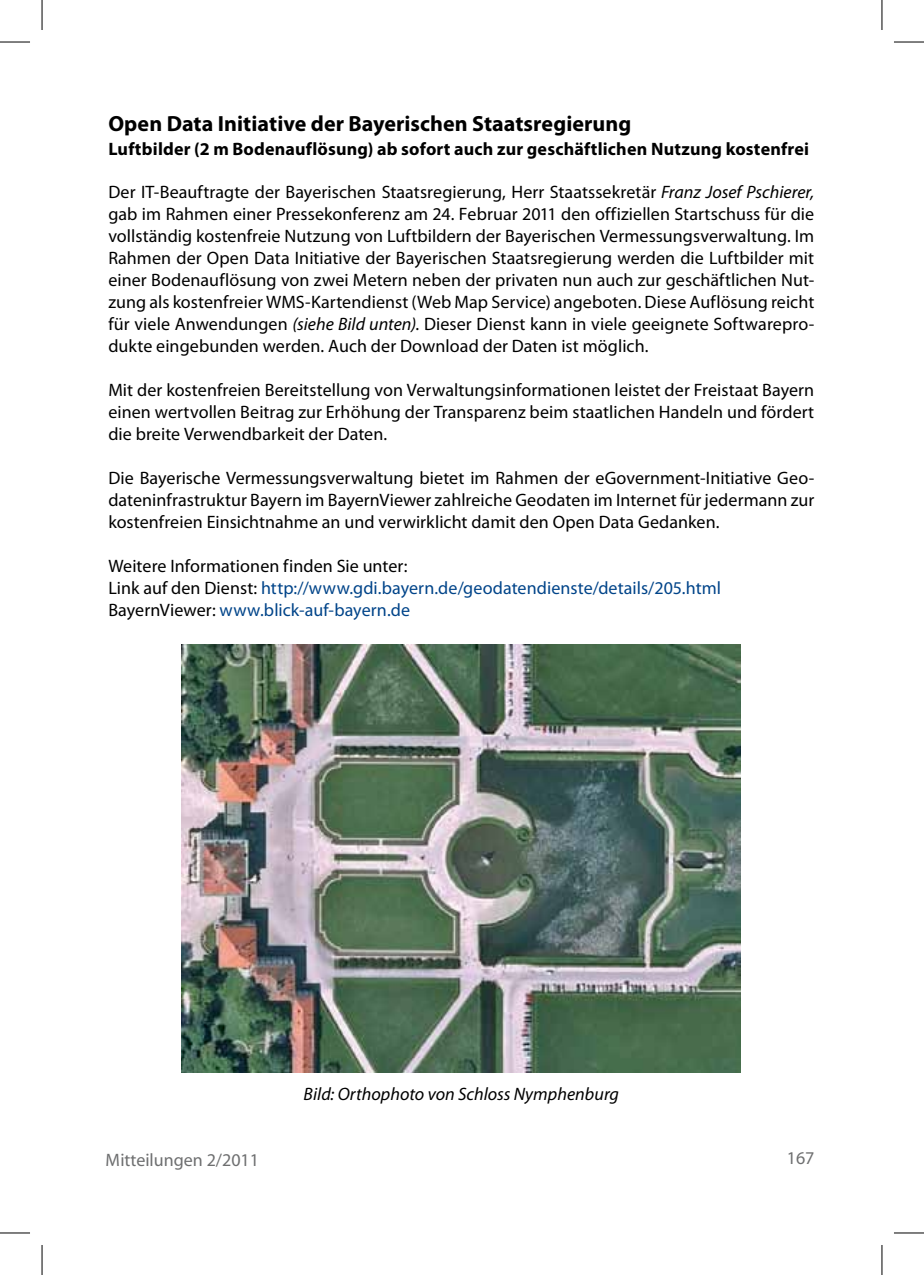
<style>
.page{position:relative;width:924px;height:1275px;background:#fff}
.page>*{position:absolute;margin:0;border:0;box-sizing:border-box;transform-origin:0 0}
.t1{font:700 22px "Myriad Pro";color:#000}
.t2{font:18px/22px "Myriad Pro";letter-spacing:.005em;color:#000;text-align:justify}
.t3{font:18px/22px "Myriad Pro";letter-spacing:.005em;color:#004489}
.t4{font:700 18px "Myriad Pro";letter-spacing:.01em;color:#000}
.t5{font:italic 18px "Myriad Pro";color:#000}
.t6{font:18px "Myriad";color:#6e6f70}
.s1{font-style:italic}
.s2{color:#000}
</style>
<div class="page">
<img style="left:181px;top:644px;width:559px;height:428px">
<hr style="left:0;top:42px;width:30px;height:1px;background:#000">
<hr style="left:893px;top:42px;width:30px;height:1px;background:#000">
<hr style="left:0;top:1232px;width:30px;height:1px;background:#000">
<hr style="left:893px;top:1232px;width:30px;height:1px;background:#000">
<hr style="left:42px;top:0;width:1px;height:30px;background:#000">
<hr style="left:42px;top:1245px;width:1px;height:30px;background:#000">
<hr style="left:881px;top:0;width:1px;height:30px;background:#000">
<hr style="left:881px;top:1245px;width:1px;height:30px;background:#000">
<p class="t1" style="left:108px;top:111px;width:524px">Open Data Initiative der Bayerischen Staatsregierung</p>
<p class="t4" style="left:108px;top:138px;width:702px">Luftbilder (2 m Bodenauflösung) ab sofort auch zur geschäftlichen Nutzung kostenfrei</p>
<p class="t2" style="left:108px;top:181px;width:707px">Der IT-Beauftragte der Bayerischen Staatsregierung, Herr Staatssekretär <span class="s1">Franz Josef Pschierer, </span>gab im Rahmen einer Pressekonferenz am 24. Februar 2011 den offiziellen Startschuss für die vollständig kostenfreie Nutzung von Luftbildern der Bayerischen Vermessungsverwaltung. Im Rahmen der Open Data Initiative der Bayerischen Staatsregierung werden die Luftbilder mit einer Bodenauflösung von zwei Metern neben der privaten nun auch zur geschäftlichen Nut&shy;zung als kostenfreier WMS-Kartendienst (Web Map Service) angeboten. Diese Auflösung reicht für viele Anwendungen <span class="s1">(siehe Bild unten)</span>. Dieser Dienst kann in viele geeignete Softwarepro&shy;dukte eingebunden werden. Auch der Download der Daten ist möglich.</p>
<p class="t2" style="left:108px;top:379px;width:707px">Mit der kostenfreien Bereitstellung von Verwaltungsinformationen leistet der Freistaat Bayern einen wertvollen Beitrag zur Erhöhung der Transparenz beim staatlichen Handeln und fördert die breite Verwendbarkeit der Daten.</p>
<p class="t2" style="left:108px;top:467px;width:707px">Die Bayerische Vermessungsverwaltung bietet im Rahmen der eGovernment-Initiative Geo&shy;dateninfrastruktur Bayern im BayernViewer zahlreiche Geodaten im Internet für jedermann zur kostenfreien Einsichtnahme an und verwirklicht damit den Open Data Gedanken.</p>
<p class="t3" style="left:108px;top:555px;width:614px"><span class="s2">Weitere Informationen finden Sie unter:<br>Link auf den Dienst:</span> http://www.gdi.bayern.de/geodatendienste/details/205.html<br><span class="s2">BayernViewer:</span> www.blick-auf-bayern.de</p>
<p class="t5" style="left:303px;top:1083px;width:317px">Bild: Orthophoto von Schloss Nymphenburg</p>
<p class="t6" style="left:106px;top:1151px;width:155px">Mitteilungen 2/2011</p>
<p class="t6" style="left:786px;top:1149px;width:29px">167</p>
</div>
